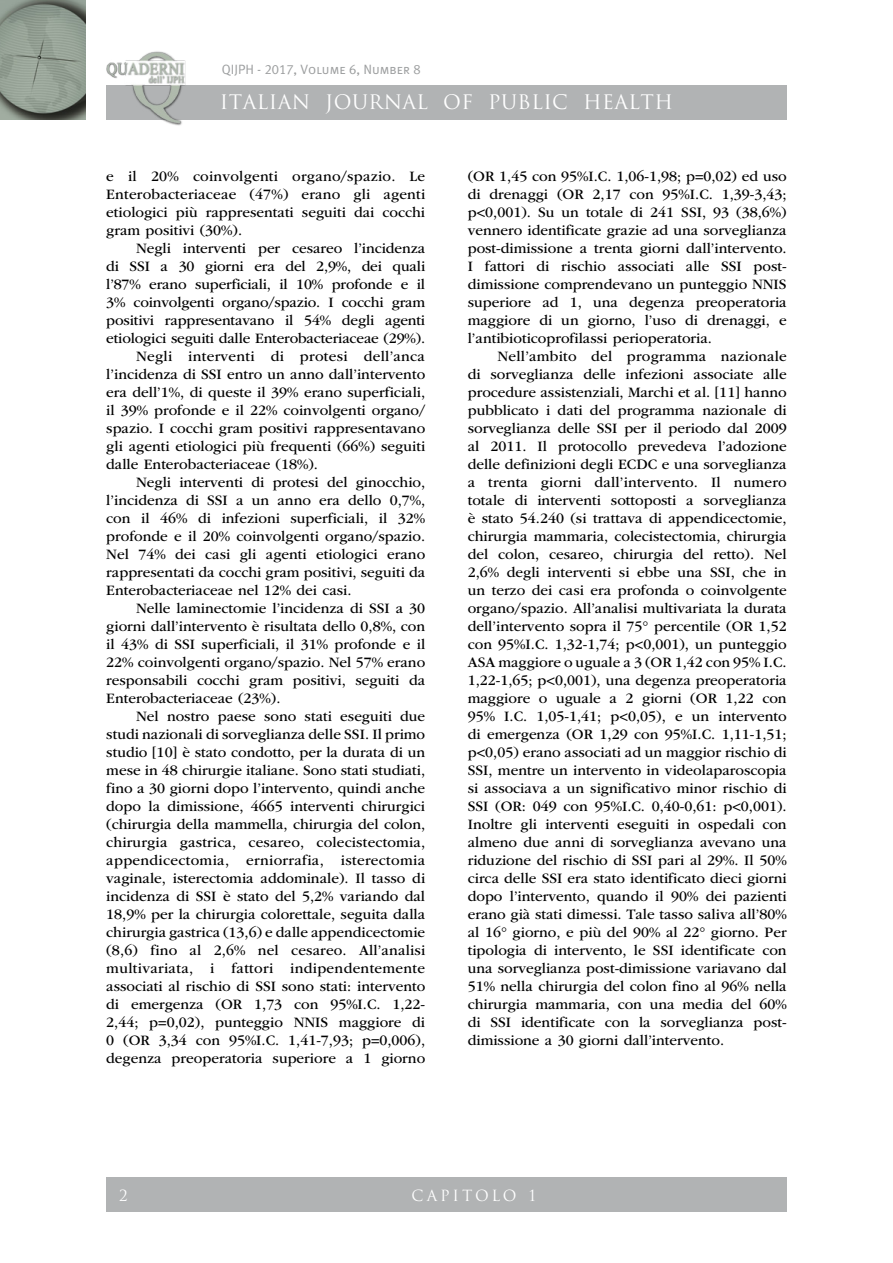
<style>
.page{position:relative;width:893px;height:1263px;background:#fff}
.page>*{position:absolute;margin:0;border:0;box-sizing:border-box;transform-origin:0 0}
.t1{font:19.5px "Trajan Pro";letter-spacing:.02em;color:#fff}
.t2{font:15px/18px "ITC Garamond Std";color:#000;text-align:justify}
.t3{font:15px "ITC Garamond Std";letter-spacing:.02em;color:#000}
.t4{font:15px "Trajan Pro";letter-spacing:.185em;color:#fff}
.t5{font:13.5px "Meta Plus Normal Caps";color:#9c9e9f}
</style>
<div class="page">
<img style="left:0;top:0;width:85px;height:119px">
<div style="left:106px;top:85px;width:681px;height:34px;background:#b1b3b4"></div>
<img style="left:106px;top:51px;width:80px;height:75px">
<div style="left:106px;top:1178px;width:56px;height:34px;background:#b1b3b4"></div>
<div style="left:162px;top:1178px;width:625px;height:34px;background:#b1b3b4"></div>
<p class="t5" style="left:222px;top:62px;width:201px">QIJPH - 2017, Volume 6, Number 8</p>
<h1 class="t1" style="left:220px;top:90px;width:455px">ITALIAN JOURNAL OF PUBLIC HEALTH</h1>
<p class="t2" style="left:106px;top:167px;width:320px">e il 20% coinvolgenti organo/spazio. Le Enterobacteriaceae (47%) erano gli agenti etiologici più rappresentati seguiti dai cocchi gram positivi (30%).</p>
<p class="t2" style="left:136px;top:239px;width:291px">Negli interventi per cesareo l’incidenza</p>
<p class="t2" style="left:106px;top:257px;width:320px">di SSI a 30 giorni era del 2,9%, dei quali</p>
<p class="t2" style="left:106px;top:275px;width:320px">l’87% erano superficiali, il 10% profonde e il</p>
<p class="t2" style="left:106px;top:293px;width:320px">3% coinvolgenti organo/spazio. I cocchi gram</p>
<p class="t2" style="left:106px;top:311px;width:320px">positivi rappresentavano il 54% degli agenti</p>
<p class="t2" style="left:106px;top:329px;width:320px">etiologici seguiti dalle Enterobacteriaceae (29%).</p>
<p class="t3" style="left:136px;top:348px;width:290px">Negli interventi di protesi dell’anca</p>
<p class="t2" style="left:106px;top:365px;width:320px">l’incidenza di SSI entro un anno dall’intervento</p>
<p class="t2" style="left:106px;top:383px;width:320px">era dell’1%, di queste il 39% erano superficiali,</p>
<p class="t2" style="left:106px;top:401px;width:320px">il 39% profonde e il 22% coinvolgenti organo/</p>
<p class="t2" style="left:106px;top:419px;width:320px">spazio. I cocchi gram positivi rappresentavano</p>
<p class="t2" style="left:106px;top:437px;width:320px">gli agenti etiologici più frequenti (66%) seguiti</p>
<p class="t2" style="left:106px;top:455px;width:213px">dalle Enterobacteriaceae (18%).</p>
<p class="t2" style="left:136px;top:473px;width:291px">Negli interventi di protesi del ginocchio,</p>
<p class="t2" style="left:106px;top:491px;width:320px">l’incidenza di SSI a un anno era dello 0,7%,</p>
<p class="t2" style="left:106px;top:509px;width:320px">con il 46% di infezioni superficiali, il 32%</p>
<p class="t2" style="left:106px;top:527px;width:320px">profonde e il 20% coinvolgenti organo/spazio.</p>
<p class="t2" style="left:106px;top:545px;width:320px">Nel 74% dei casi gli agenti etiologici erano</p>
<p class="t2" style="left:106px;top:563px;width:320px">rappresentati da cocchi gram positivi, seguiti da</p>
<p class="t2" style="left:106px;top:581px;width:247px">Enterobacteriaceae nel 12% dei casi.</p>
<p class="t2" style="left:136px;top:599px;width:291px">Nelle laminectomie l’incidenza di SSI a 30</p>
<p class="t2" style="left:106px;top:617px;width:320px">giorni dall’intervento è risultata dello 0,8%, con</p>
<p class="t2" style="left:106px;top:635px;width:320px">il 43% di SSI superficiali, il 31% profonde e il</p>
<p class="t2" style="left:106px;top:653px;width:320px">22% coinvolgenti organo/spazio. Nel 57% erano</p>
<p class="t2" style="left:106px;top:671px;width:320px">responsabili cocchi gram positivi, seguiti da</p>
<p class="t2" style="left:106px;top:689px;width:176px">Enterobacteriaceae (23%).</p>
<p class="t2" style="left:136px;top:707px;width:291px">Nel nostro paese sono stati eseguiti due</p>
<p class="t2" style="left:106px;top:725px;width:320px">studi nazionali di sorveglianza delle SSI. Il primo</p>
<p class="t2" style="left:106px;top:743px;width:320px">studio [10] è stato condotto, per la durata di un</p>
<p class="t2" style="left:106px;top:761px;width:320px">mese in 48 chirurgie italiane. Sono stati studiati,</p>
<p class="t2" style="left:106px;top:779px;width:320px">fino a 30 giorni dopo l’intervento, quindi anche</p>
<p class="t2" style="left:106px;top:797px;width:320px">dopo la dimissione, 4665 interventi chirurgici</p>
<p class="t2" style="left:106px;top:815px;width:320px">(chirurgia della mammella, chirurgia del colon,</p>
<p class="t2" style="left:106px;top:833px;width:320px">chirurgia gastrica, cesareo, colecistectomia,</p>
<p class="t3" style="left:106px;top:852px;width:320px">appendicectomia, erniorrafia, isterectomia</p>
<p class="t2" style="left:106px;top:869px;width:320px">vaginale, isterectomia addominale). Il tasso di</p>
<p class="t2" style="left:106px;top:887px;width:320px">incidenza di SSI è stato del 5,2% variando dal</p>
<p class="t2" style="left:106px;top:905px;width:320px">18,9% per la chirurgia colorettale, seguita dalla</p>
<p class="t2" style="left:106px;top:923px;width:320px">chirurgia gastrica (13,6) e dalle appendicectomie</p>
<p class="t2" style="left:106px;top:941px;width:320px">(8,6) fino al 2,6% nel cesareo. All’analisi</p>
<p class="t3" style="left:106px;top:960px;width:320px">multivariata, i fattori indipendentemente</p>
<p class="t2" style="left:106px;top:977px;width:320px">associati al rischio di SSI sono stati: intervento</p>
<p class="t2" style="left:106px;top:995px;width:320px">di emergenza (OR 1,73 con 95%I.C. 1,22-</p>
<p class="t2" style="left:106px;top:1013px;width:320px">2,44; p=0,02), punteggio NNIS maggiore di</p>
<p class="t2" style="left:106px;top:1031px;width:320px">0 (OR 3,34 con 95%I.C. 1,41-7,93; p=0,006),</p>
<p class="t2" style="left:106px;top:1049px;width:320px">degenza preoperatoria superiore a 1 giorno</p>
<p class="t2" style="left:468px;top:167px;width:320px">(OR 1,45 con 95%I.C. 1,06-1,98; p=0,02) ed uso di drenaggi (OR 2,17 con 95%I.C. 1,39-3,43; p&lt;0,001). Su un totale di 241 SSI, 93 (38,6%) vennero identificate grazie ad una sorveglianza post-dimissione a trenta giorni dall’intervento.<br>I fattori di rischio associati alle SSI post&shy;dimissione comprendevano un punteggio NNIS superiore ad 1, una degenza preoperatoria maggiore di un giorno, l’uso di drenaggi, e l’antibioticoprofilassi perioperatoria.</p>
<p class="t2" style="left:468px;top:347px;width:321px;text-indent:30px">Nell’ambito del programma nazionale di sorveglianza delle infezioni associate alle procedure assistenziali, Marchi et al. [11] hanno pubblicato i dati del programma nazionale di sorveglianza delle SSI per il periodo dal 2009 al 2011. Il protocollo prevedeva l’adozione delle definizioni degli ECDC e una sorveglianza a trenta giorni dall’intervento. Il numero totale di interventi sottoposti a sorveglianza è stato 54.240 (si trattava di appendicectomie, chirurgia mammaria, colecistectomia, chirurgia del colon, cesareo, chirurgia del retto). Nel 2,6% degli interventi si ebbe una SSI, che in un terzo dei casi era profonda o coinvolgente organo/spazio. All’analisi multivariata la durata dell’intervento sopra il 75° percentile (OR 1,52 con 95%I.C. 1,32-1,74; p&lt;0,001), un punteggio ASA maggiore o uguale a 3 (OR 1,42 con 95% I.C.<br>1,22-1,65; p&lt;0,001), una degenza preoperatoria maggiore o uguale a 2 giorni (OR 1,22 con 95% I.C. 1,05-1,41; p&lt;0,05), e un intervento di emergenza (OR 1,29 con 95%I.C. 1,11-1,51; p&lt;0,05) erano associati ad un maggior rischio di SSI, mentre un intervento in videolaparoscopia si associava a un significativo minor rischio di SSI (OR: 049 con 95%I.C. 0,40-0,61: p&lt;0,001).<br>Inoltre gli interventi eseguiti in ospedali con almeno due anni di sorveglianza avevano una riduzione del rischio di SSI pari al 29%. Il 50% circa delle SSI era stato identificato dieci giorni dopo l’intervento, quando il 90% dei pazienti erano già stati dimessi. Tale tasso saliva all’80% al 16° giorno, e più del 90% al 22° giorno. Per tipologia di intervento, le SSI identificate con una sorveglianza post-dimissione variavano dal 51% nella chirurgia del colon fino al 96% nella chirurgia mammaria, con una media del 60% di SSI identificate con la sorveglianza post&shy;dimissione a 30 giorni dall’intervento.</p>
<p class="t4" style="left:119px;top:1185px;width:10px">2</p>
<p class="t4" style="left:412px;top:1185px;width:126px">CAPITOLO 1</p>
</div>
